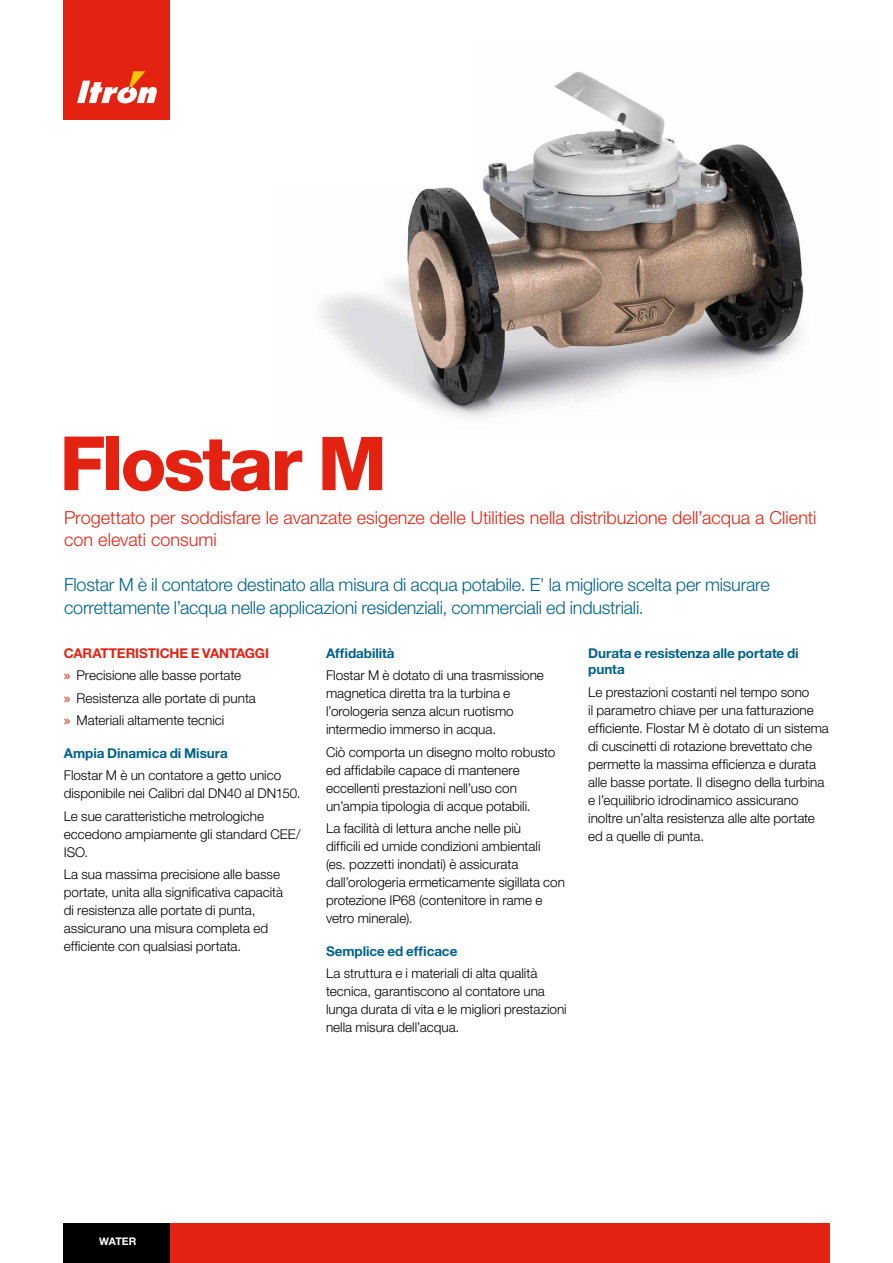
<style>
.page{position:relative;width:893px;height:1263px;background:#fff}
.page>*{position:absolute;margin:0;border:0;box-sizing:border-box;transform-origin:0 0}
.t1{font:800 75px "Helvetica Neue LT Std";letter-spacing:-.04em;color:#e42212}
.t2{font:300 18px/22.5px "Helvetica Neue LT Std";letter-spacing:-.015em;color:#00628b}
.t3{font:300 18px/21.6px "Helvetica Neue LT Std";color:#e42212}
.t4{font:300 13.5px/18px "Helvetica Neue LT Std";color:#000}
.t5{font:700 13.5px/16.2px "Helvetica Neue LT Std";letter-spacing:-.005em;color:#00628b}
.t6{font:700 10.5px "Helvetica Neue LT Std";letter-spacing:-.005em;color:#fff}
.s1{font-weight:700;color:#e42212}
.s2{font-family:"Lucida Grande";font-weight:400;color:#e42212}
</style>
<div class="page">
<img style="left:322px;top:71px;width:482px;height:347px">
<div style="left:64px;top:0;width:106px;height:119px;background:#e42212"></div>
<svg style="left:77px;top:71px;width:80px;height:32px"></svg>
<div style="left:64px;top:1223px;width:106px;height:40px;background:#000"></div>
<div style="left:170px;top:1223px;width:659px;height:40px;background:#e42312"></div>
<h1 class="t1" style="left:60px;top:419px;width:329px">Flostar M</h1>
<h2 class="t3" style="left:64px;top:507px;width:754px">Progettato per soddisfare le avanzate esigenze delle Utilities nella distribuzione dell’acqua a Clienti con elevati consumi</h2>
<h2 class="t2" style="left:64px;top:573px;width:707px">Flostar M è il contatore destinato alla misura di acqua potabile. E’ la migliore scelta per misurare correttamente l’acqua nelle applicazioni residenziali, commerciali ed industriali.</h2>
<p class="t4" style="left:64px;top:642px;width:207px;line-height:22.2px"><span class="s1">CARATTERISTICHE E VANTAGGI </span><span class="s2">»</span> Precisione alle basse portate<br><span class="s2">»</span> Resistenza alle portate di punta<br><span class="s2">»</span> Materiali altamente tecnici</p>
<p class="t5" style="left:64px;top:745px;width:166px">Ampia Dinamica di Misura</p>
<p class="t4" style="left:64px;top:766px;width:238px">Flostar M è un contatore a getto unico disponibile nei Calibri dal DN40 al DN150.</p>
<p class="t4" style="left:64px;top:806px;width:238px">Le sue caratteristiche metrologiche eccedono ampiamente gli standard CEE/<br>ISO.</p>
<p class="t4" style="left:64px;top:865px;width:221px">La sua massima precisione alle basse portate, unita alla significativa capacità di resistenza alle portate di punta, assicurano una misura completa ed efficiente con qualsiasi portata.</p>
<p class="t5" style="left:326px;top:645px;width:70px">Affidabilità</p>
<p class="t4" style="left:326px;top:666px;width:219px">Flostar M è dotato di una trasmissione magnetica diretta tra la turbina e l’orologeria senza alcun ruotismo intermedio immerso in acqua.</p>
<p class="t4" style="left:326px;top:742px;width:231px">Ciò comporta un disegno molto robusto ed affidabile capace di mantenere eccellenti prestazioni nell’uso con un’ampia tipologia di acque potabili.</p>
<p class="t4" style="left:326px;top:819px;width:241px">La facilità di lettura anche nelle più<br>difficili ed umide condizioni ambientali<br>(es. pozzetti inondati) è assicurata dall’orologeria ermeticamente sigillata con protezione IP68 (contenitore in rame e vetro minerale).</p>
<p class="t5" style="left:326px;top:943px;width:133px">Semplice ed efficace</p>
<p class="t4" style="left:326px;top:964px;width:242px">La struttura e i materiali di alta qualità tecnica, garantiscono al contatore una lunga durata di vita e le migliori prestazioni nella misura dell’acqua.</p>
<p class="t5" style="left:588px;top:645px;width:212px">Durata e resistenza alle portate di punta</p>
<p class="t4" style="left:588px;top:682px;width:242px">Le prestazioni costanti nel tempo sono<br>il parametro chiave per una fatturazione efficiente. Flostar M è dotato di un sistema di cuscinetti di rotazione brevettato che permette la massima efficienza e durata alle basse portate. Il disegno della turbina e l’equilibrio idrodinamico assicurano inoltre un’alta resistenza alle alte portate ed a quelle di punta.</p>
<p class="t6" style="left:99px;top:1235px;width:39px">WATER</p>
</div>
